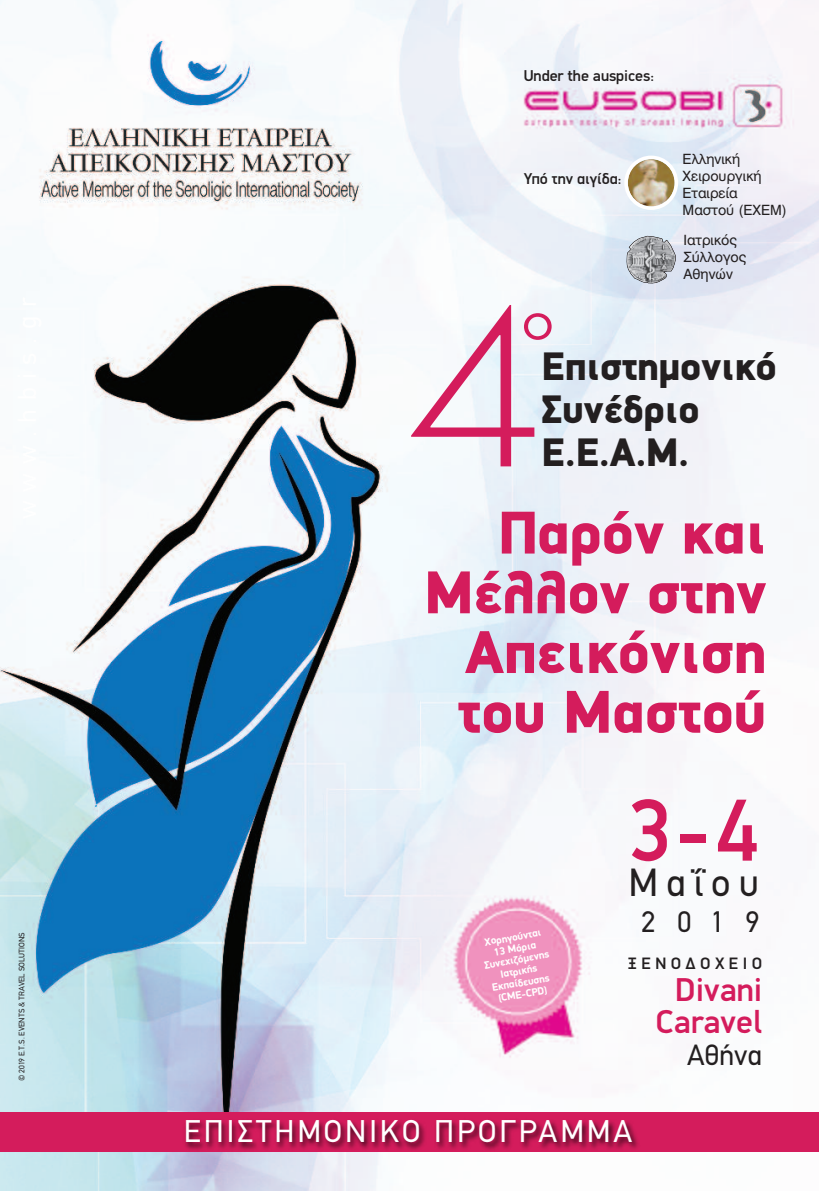
<style>
.page{position:relative;width:819px;height:1191px;background:#fff}
.page>*{position:absolute;margin:0;border:0;box-sizing:border-box;transform-origin:0 0}
.t1{font:300 206.85px "PF Futura Neu";color:#d41c5c;scale:1.06 1}
.t2{font:500 88.55px "PF Din Display";color:#d41c5c;scale:.95 1}
.t3{font:900 60.73px/59.7px "PF Din Display";color:#d41c5c;text-align:right}
.t4{font:53.9px "PF Futura Neu";color:#d41c5c}
.t5{font:900 40.07px/42.9px "PF Din Display";color:#231f20}
.t6{font:39.38px "PF Din Text";letter-spacing:.2em;color:#231f20}
.t7{font:500 33.25px/32px "PF Din Display";color:#d41c5c;text-align:center}
.t8{font:31.5px "PF Din Text";letter-spacing:.095em;color:#fff}
.t9{font:29.75px "PF Din Text";color:#231f20}
.t10{font:29.4px "PF Din Text";color:#231f20}
.t11{font:500 16.62px "PF Din Display";letter-spacing:.265em;color:#231f20}
.t12{font:500 15.75px "PF Din Display";color:#231f20}
.t13{font:14px/17px "UB Helvetica";color:#231f20}
.t14{font:700 10.67px/11.5px "PF Din Display";color:#fff;text-align:center}
.t15{font:8.05px "PF Din Text";color:#231f20}
</style>
<div class="page">
<img style="left:0;top:0;width:819px;height:1110px">
<img style="left:0;top:1110px;width:819px;height:81px">
<svg style="left:624px;top:156px;width:54px;height:54px"></svg>
<svg style="left:626px;top:236px;width:50px;height:47px;background:#a8abb0"></svg>
<p class="t15" style="left:17px;top:1081px;width:150px;rotate:-90deg">© 2019 E.T.S. EVENTS &amp; TRAVEL SOLUTIONS</p>
<p class="t12" style="left:523px;top:66px;width:132px">Under the auspices:</p>
<p class="t12" style="left:523px;top:169px;width:99px">Υπό την αιγίδα:</p>
<p class="t13" style="left:682px;top:150px;width:106px">Ελληνική<br>Χειρουργική<br>Εταιρεία<br>Μαστού (ΕΧΕΜ)</p>
<p class="t13" style="left:683px;top:232px;width:64px">Ιατρικός<br>Σύλλογος<br>Αθηνών</p>
<h1 class="t1" style="left:408px;top:258px;width:130px">4</h1>
<h3 class="t4" style="left:522px;top:284px;width:32px">o</h3>
<h3 class="t5" style="left:541px;top:344px;width:237px">Επιστημονικό<br>Συνέδριο<br>Ε.Ε.Α.Μ.</h3>
<h3 class="t3" style="left:424px;top:502px;width:343px">Παρόν και<br>Μέλλον στην<br>Απεικόνιση του Μαστού</h3>
<p class="t14" style="left:479px;top:937px;width:67px;rotate:-10deg">Χορηγούνται<br>13 Μόρια<br>Συνεχιζόμενης<br>Ιατρικής<br>Εκπαίδευσης (CME-CPD)</p>
<h2 class="t2" style="left:627px;top:776px;width:141px">3-4</h2>
<h3 class="t6" style="left:628px;top:859px;width:132px">Μαΐου</h3>
<h3 class="t9" style="left:641px;top:904px;width:119px">2019</h3>
<p class="t11" style="left:627px;top:953px;width:136px">ΞΕΝΟΔΟΧΕΙΟ</p>
<h3 class="t7" style="left:655px;top:973px;width:108px">Divani<br>Caravel</h3>
<h3 class="t10" style="left:687px;top:1037px;width:76px">Αθήνα</h3>
<h3 class="t8" style="left:184px;top:1113px;width:450px">ΕΠΙΣΤΗΜΟΝΙΚΟ ΠΡΟΓΡΑΜΜΑ</h3>
</div>
